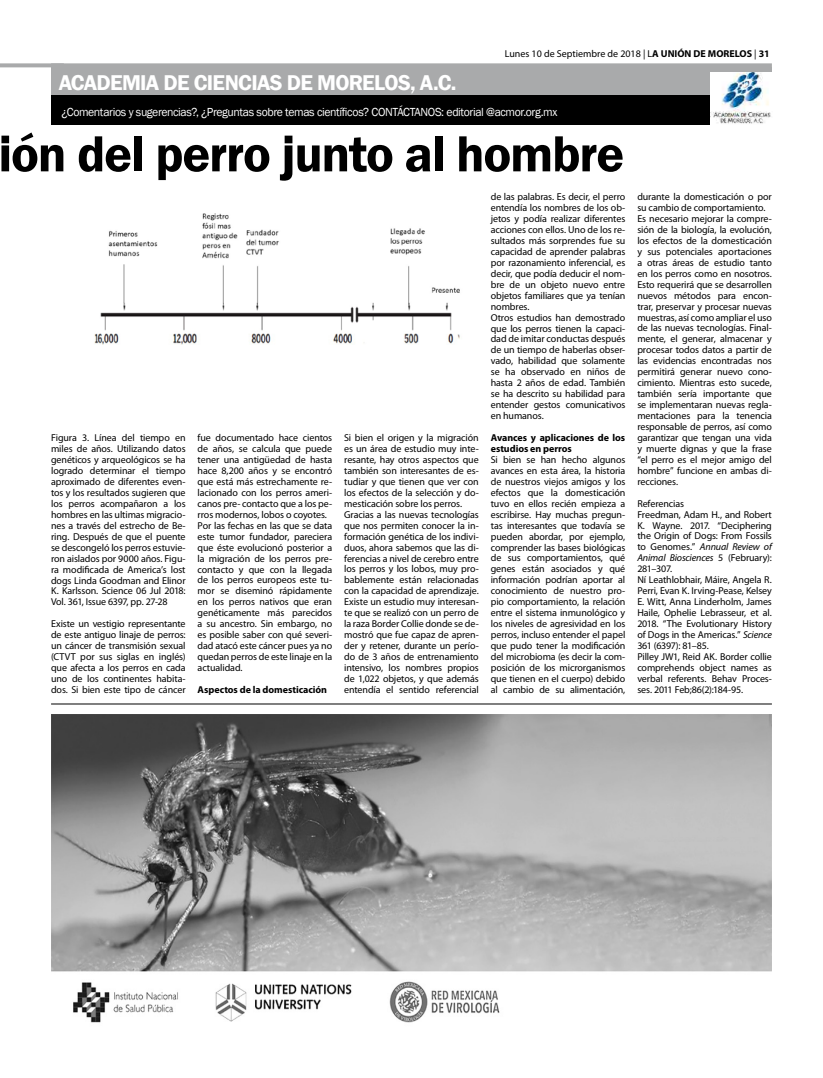
<style>
.page{position:relative;width:823px;height:1078px;background:#fff}
.page>*{position:absolute;margin:0;border:0;box-sizing:border-box;transform-origin:0 0}
.t1{font:600 52.5px "Franklin Gothic";letter-spacing:-.025em;color:#000}
.t2{font:600 22px "Franklin Gothic";letter-spacing:-.035em;color:#fff}
.t3{font:12px "Franklin Gothic";letter-spacing:-.035em;color:#fff}
.t4{font:10px/10.9px "Myriad Pro";letter-spacing:-.01em;color:#000}
.t5{font:700 10px/10.9px "Myriad Pro";letter-spacing:-.005em;color:#000}
.s1{font-weight:700}
.s2{font-style:italic}
</style>
<div class="page">
<div style="left:51px;top:67px;width:720px;height:24px;background:#a9aaab"></div>
<svg style="left:64px;top:63px;width:707px;height:4px;background:#b0b1b2"></svg>
<svg style="left:0;top:63px;width:64px;height:4px"></svg>
<div style="left:51px;top:72px;width:720px;height:23px;background:#a9aaab"></div>
<div style="left:51px;top:95px;width:720px;height:30px;background:#000"></div>
<img style="left:710px;top:72px;width:61px;height:53px">
<img style="left:94px;top:213px;width:366px;height:132px">
<img style="left:51px;top:714px;width:720px;height:309px">
<hr style="left:51px;top:703px;width:720px;height:1px;background:#000">
<p class="t4" style="left:504px;top:48px;width:266px">Lunes 10 de Septiembre de 2018 | L<span class="s1">A UNIÓN DE MORELOS</span> | <span class="s1">31</span></p>
<h2 class="t2" style="left:59px;top:69px;width:399px">ACADEMIA DE CIENCIAS DE MORELOS, A.C.</h2>
<p class="t3" style="left:62px;top:104px;width:497px">¿Comentarios y sugerencias?, ¿Preguntas sobre temas científicos? CONTÁCTANOS: editorial @acmor.org.mx</p>
<h1 class="t1" style="left:-2px;top:121px;width:627px">ión del perro junto al hombre</h1>
<p class="t4" style="left:51px;top:432px;width:136px;text-align:justify">Figura 3. Línea del tiempo en miles de años. Utilizando datos genéticos y arqueológicos se ha logrado determinar el tiempo aproximado de diferentes even&shy;tos y los resultados sugieren que los perros acompañaron a los hombres en las ultimas migracio&shy;nes a través del estrecho de Be&shy;ring. Después de que el puente se descongeló los perros estuvie&shy;ron aislados por 9000 años. Figu&shy;ra modificada de America’s lost dogs Linda Goodman and Elinor K. Karlsson. Science 06 Jul 2018:<br>Vol. 361, Issue 6397, pp. 27-28</p>
<p class="t4" style="left:51px;top:618px;width:136px;text-align:justify">Existe un vestigio representante de este antiguo linaje de perros: un cáncer de transmisión sexual (CTVT por sus siglas en inglés) que afecta a los perros en cada uno de los continentes habita&shy;dos. Si bien este tipo de cáncer</p>
<p class="t4" style="left:197px;top:432px;width:136px">fue documentado hace cientos de años, se calcula que puede tener una antigüedad de hasta hace 8,200 años y se encontró que está más estrechamente re&shy;lacionado con los perros ameri&shy;canos pre- contacto que a los pe&shy;rros modernos, lobos o coyotes.<br>Por las fechas en las que se data este tumor fundador, pareciera que éste evolucionó posterior a la migración de los perros pre&shy;contacto y que con la llegada de los perros europeos este tu&shy;mor se diseminó rápidamente en los perros nativos que eran genéticamente más parecidos a su ancestro. Sin embargo, no es posible saber con qué severi&shy;dad atacó este cáncer pues ya no quedan perros de este linaje en la actualidad.</p>
<p class="t5" style="left:197px;top:683px;width:131px">Aspectos de la domesticación</p>
<p class="t4" style="left:344px;top:432px;width:136px">Si bien el origen y la migración es un área de estudio muy inte&shy;resante, hay otros aspectos que también son interesantes de es&shy;tudiar y que tienen que ver con los efectos de la selección y do&shy;mesticación sobre los perros.<br>Gracias a las nuevas tecnologías que nos permiten conocer la in&shy;formación genética de los indivi&shy;duos, ahora sabemos que las di&shy;ferencias a nivel de cerebro entre los perros y los lobos, muy pro&shy;bablemente están relacionadas con la capacidad de aprendizaje.<br>Existe un estudio muy interesan&shy;te que se realizó con un perro de la raza Border Collie donde se de&shy;mostró que fue capaz de apren&shy;der y retener, durante un perío&shy;do de 3 años de entrenamiento intensivo, los nombres propios de 1,022 objetos, y que además entendía el sentido referencial</p>
<p class="t4" style="left:490px;top:191px;width:136px">de las palabras. Es decir, el perro entendía los nombres de los ob&shy;jetos y podía realizar diferentes acciones con ellos. Uno de los re&shy;sultados más sorprendes fue su capacidad de aprender palabras por razonamiento inferencial, es decir, que podía deducir el nom&shy;bre de un objeto nuevo entre objetos familiares que ya tenían nombres.<br>Otros estudios han demostrado que los perros tienen la capaci&shy;dad de imitar conductas después de un tiempo de haberlas obser&shy;vado, habilidad que solamente se ha observado en niños de hasta 2 años de edad. También se ha descrito su habilidad para entender gestos comunicativos en humanos.</p>
<p class="t5" style="left:490px;top:432px;width:136px">Avances y aplicaciones de los estudios en perros</p>
<p class="t4" style="left:490px;top:454px;width:136px;text-align:justify">Si bien se han hecho algunos avances en esta área, la historia de nuestros viejos amigos y los efectos que la domesticación tuvo en ellos recién empieza a escribirse. Hay muchas pregun&shy;tas interesantes que todavía se pueden abordar, por ejemplo, comprender las bases biológicas de sus comportamientos, qué genes están asociados y qué información podrían aportar al conocimiento de nuestro pro&shy;pio comportamiento, la relación entre el sistema inmunológico y los niveles de agresividad en los perros, incluso entender el papel que pudo tener la modificación del microbioma (es decir la com&shy;posición de los microrganismos que tienen en el cuerpo) debido al cambio de su alimentación,</p>
<p class="t4" style="left:637px;top:191px;width:136px">durante la domesticación o por su cambio de comportamiento.<br>Es necesario mejorar la compre&shy;sión de la biología, la evolución, los efectos de la domesticación y sus potenciales aportaciones a otras áreas de estudio tanto en los perros como en nosotros.<br>Esto requerirá que se desarrollen nuevos métodos para encon&shy;trar, preservar y procesar nuevas muestras, así como ampliar el uso de las nuevas tecnologías. Final&shy;mente, el generar, almacenar y procesar todos datos a partir de las evidencias encontradas nos permitirá generar nuevo cono&shy;cimiento. Mientras esto sucede, también sería importante que se implementaran nuevas regla&shy;mentaciones para la tenencia responsable de perros, así como garantizar que tengan una vida y muerte dignas y que la frase “el perro es el mejor amigo del hombre” funcione en ambas di&shy;recciones.</p>
<p class="t4" style="left:637px;top:497px;width:136px">Referencias<br>Freedman, Adam H., and Robert<br>K. Wayne. 2017. “Deciphering the Origin of Dogs: From Fossils to Genomes.” <span class="s2">Annual Review of<br>Animal Biosciences</span> 5 (February):<br>281–307.<br>Ní Leathlobhair, Máire, Angela R.<br>Perri, Evan K. Irving-Pease, Kelsey<br>E. Witt, Anna Linderholm, James<br>Haile, Ophelie Lebrasseur, et al.<br>2018. “The Evolutionary History of Dogs in the Americas.” <span class="s2">Science<br></span>361 (6397): 81–85.<br>Pilley JW1, Reid AK. Border collie comprehends object names as verbal referents. Behav Proces&shy;ses. 2011 Feb;86(2):184-95.</p>
</div>
